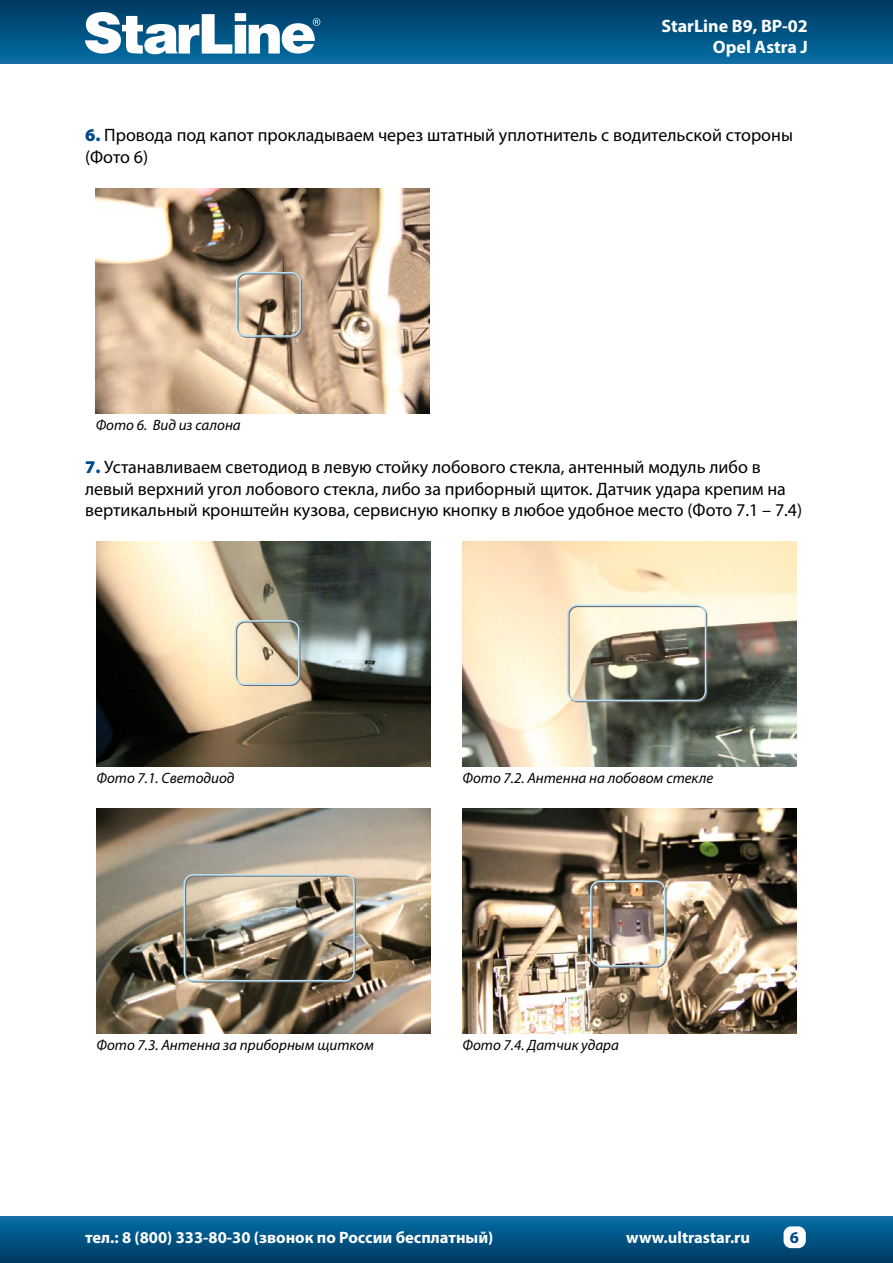
<style>
.page{position:relative;width:893px;height:1263px;background:#fff}
.page>*{position:absolute;margin:0;border:0;box-sizing:border-box;transform-origin:0 0}
.t1{font:18px/21.6px "Myriad Pro";color:#000}
.t2{font:700 18px/21.6px "Myriad Pro";color:#fff;text-align:right}
.t3{font:700 16.5px "Myriad Pro";color:#fff}
.t4{font:700 16.5px "Myriad Pro";color:#00498c}
.t5{font:italic 15px "Myriad Pro";color:#000}
.s1{font-weight:900;color:#00498c}
</style>
<div class="page">
<div style="left:0;top:0;width:893px;height:64px;background:linear-gradient(to bottom,#00375f,#066ea4)"></div>
<div style="left:0;top:1216px;width:893px;height:47px;background:linear-gradient(to bottom,#066fa6,#003861)"></div>
<svg style="left:85px;top:12px;width:235px;height:42px"></svg>
<div style="left:783px;top:1226px;width:23px;height:22px;background:#fff;border-radius:8px"></div>
<img style="left:96px;top:188px;width:334px;height:225px">
<div style="left:237px;top:273px;width:65px;height:65px;border:2px solid #707173;border-radius:9px"></div>
<div style="left:236px;top:272px;width:65px;height:65px;border:2px solid #bce4f7;border-radius:9px"></div>
<img style="left:96px;top:541px;width:334px;height:225px">
<img style="left:462px;top:541px;width:334px;height:225px">
<div style="left:568px;top:606px;width:139px;height:96px;border:2px solid #707173;border-radius:9px"></div>
<div style="left:567px;top:604px;width:139px;height:97px;border:2px solid #bce4f7;border-radius:9px"></div>
<div style="left:236px;top:621px;width:65px;height:65px;border:2px solid #707173;border-radius:9px"></div>
<div style="left:235px;top:620px;width:64px;height:65px;border:2px solid #bce4f7;border-radius:9px"></div>
<img style="left:96px;top:808px;width:334px;height:225px">
<img style="left:462px;top:808px;width:334px;height:225px">
<div style="left:185px;top:875px;width:171px;height:107px;border:2px solid #707173;border-radius:9px"></div>
<div style="left:184px;top:874px;width:171px;height:107px;border:2px solid #bce4f7;border-radius:9px"></div>
<div style="left:591px;top:881px;width:76px;height:87px;border:2px solid #707173;border-radius:9px"></div>
<div style="left:590px;top:880px;width:75px;height:86px;border:2px solid #bce4f7;border-radius:9px"></div>
<p class="t2" style="left:661px;top:14px;width:148px">StarLine B9, BP-02<br>Opel Astra J</p>
<p class="t1" style="left:85px;top:124px;width:709px"><span class="s1">6.</span> Провода под капот прокладываем через штатный уплотнитель с водительской стороны (Фото 6)</p>
<p class="t5" style="left:96px;top:415px;width:147px">Фото 6. Вид из салона</p>
<p class="t1" style="left:85px;top:456px;width:719px"><span class="s1">7.</span> Устанавливаем светодиод в левую стойку лобового стекла, антенный модуль либо в левый верхний угол лобового стекла, либо за приборный щиток. Датчик удара крепим на вертикальный кронштейн кузова, сервисную кнопку в любое удобное место (Фото 7.1 – 7.4)</p>
<p class="t5" style="left:96px;top:769px;width:139px">Фото 7.1. Светодиод</p>
<p class="t5" style="left:462px;top:769px;width:252px">Фото 7.2. Антенна на лобовом стекле</p>
<p class="t5" style="left:96px;top:1035px;width:279px">Фото 7.3. Антенна за приборным щитком</p>
<p class="t5" style="left:462px;top:1035px;width:158px">Фото 7.4. Датчик удара</p>
<p class="t3" style="left:85px;top:1227px;width:410px">тел.: 8 (800) 333-80-30 (звонок по России бесплатный)</p>
<p class="t3" style="left:626px;top:1227px;width:125px">www.ultrastar.ru</p>
<p class="t4" style="left:790px;top:1226px;width:11px">6</p>
</div>
